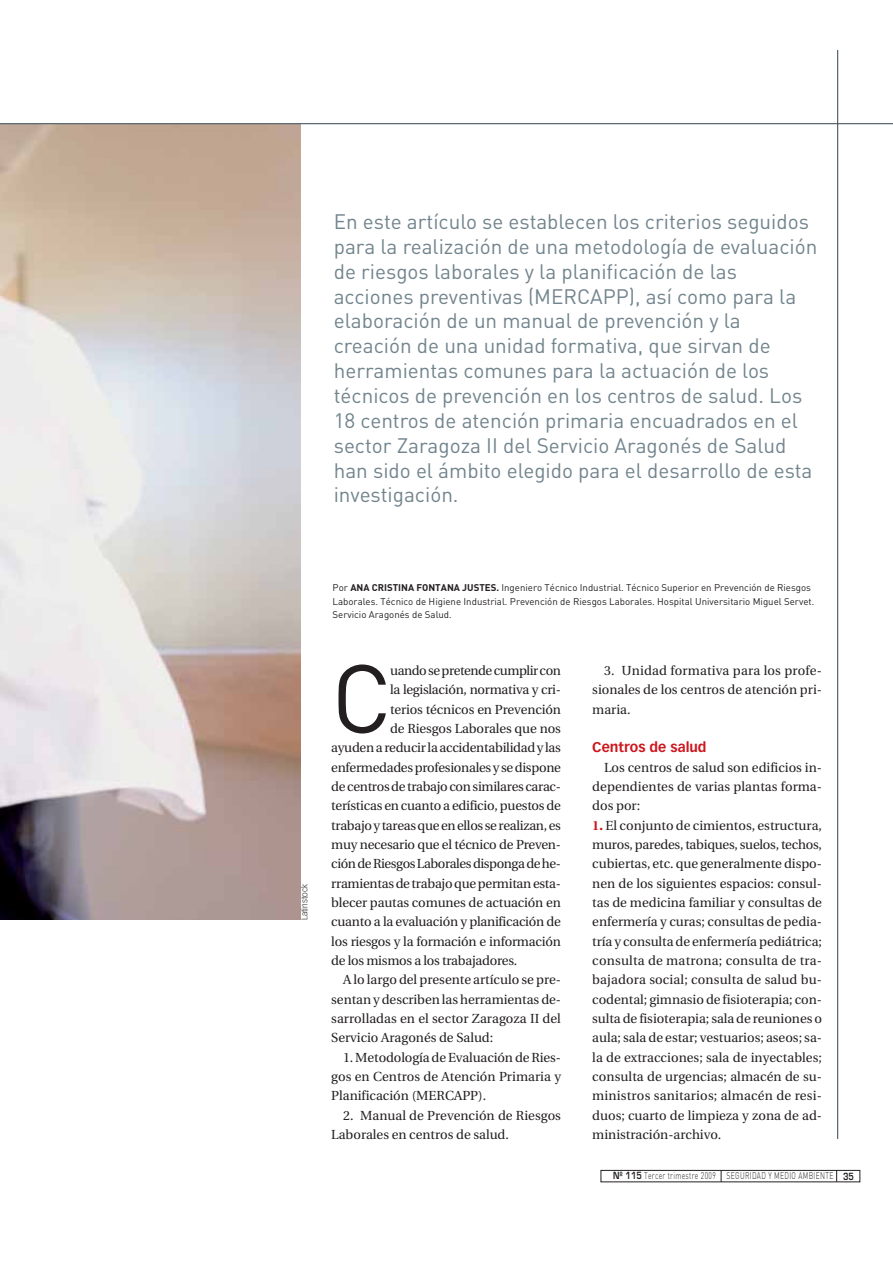
<style>
.page{position:relative;width:893px;height:1263px;background:#fff}
.page>*{position:absolute;margin:0;border:0;box-sizing:border-box;transform-origin:0 0}
.t1{font:95.4px "DIN";color:#231f20}
.t2{font:20.7px/24.9px "DIN";color:#72848d}
.t3{font:700 13.8px "Vectora LT";color:#cd171e}
.t4{font:13.05px/19.4px "Utopia";letter-spacing:-.01em;color:#231f20;text-align:justify}
.t5{font:13.05px "Utopia";letter-spacing:-.03em;color:#231f20}
.t6{font:13.05px "Utopia";letter-spacing:-.035em;color:#231f20}
.t7{font:9.6px/13.8px "DIN";color:#231f20}
.t8{font:300 9.6px "DIN";letter-spacing:.05em;color:#231f20;scale:.7 1}
.t9{font:300 8.25px "Vectora LT";color:#231f20}
.s1{font-weight:700}
.s2{font-weight:700;color:#cd171e}
.s3{font-family:"Eurostile";font-weight:600}
</style>
<div class="page">
<div style="left:601px;top:1170px;width:259px;height:12px;border:1px solid #231f20"></div>
<svg style="left:721px;top:1170px;width:1px;height:12px"></svg>
<svg style="left:836px;top:1170px;width:1px;height:12px"></svg>
<img style="left:0;top:124px;width:300px;height:796px">
<hr style="left:0;top:123px;width:893px;height:1px;background:#455560">
<hr style="left:837px;top:50px;width:1px;height:1089px;background:#45555f">
<p class="t2" style="left:334px;top:211px;width:485px">En este artículo se establecen los criterios seguidos para la realización de una metodología de evaluación de riesgos laborales y la planificación de las acciones preventivas (MERCAPP), así como para la elaboración de un manual de prevención y la creación de una unidad formativa, que sirvan de herramientas comunes para la actuación de los técnicos de prevención en los centros de salud. Los 18 centros de atención primaria encuadrados en el sector Zaragoza II del Servicio Aragonés de Salud han sido el ámbito elegido para el desarrollo de esta investigación.</p>
<p class="t9" style="left:301px;top:920px;width:38px;rotate:-90deg">Latinstock</p>
<p class="t7" style="left:333px;top:581px;width:483px">Por <span class="s1">ANA CRISTINA FONTANA JUSTES.</span> Ingeniero Técnico Industrial. Técnico Superior en Prevención de Riesgos<br>Laborales. Técnico de Higiene Industrial. Prevención de Riesgos Laborales. Hospital Universitario Miguel Servet.<br>Servicio Aragonés de Salud.</p>
<h1 class="t1" style="left:331px;top:665px;width:62px">C</h1>
<p class="t6" style="left:390px;top:665px;width:172px">uando se pretende cumplir con</p>
<p class="t4" style="left:390px;top:681px;width:172px">la legislación, normativa y cri-</p>
<p class="t4" style="left:390px;top:701px;width:172px">terios técnicos en Prevención</p>
<p class="t4" style="left:390px;top:720px;width:172px">de Riesgos Laborales que nos</p>
<p class="t4" style="left:331px;top:739px;width:231px">ayuden a reducir la accidentabilidad y las</p>
<p class="t4" style="left:331px;top:759px;width:231px">enfermedades profesionales y se dispone</p>
<p class="t4" style="left:331px;top:778px;width:231px">de centros de trabajo con similares carac-</p>
<p class="t4" style="left:331px;top:797px;width:231px">terísticas en cuanto a edificio, puestos de</p>
<p class="t4" style="left:331px;top:817px;width:231px">trabajo y tareas que en ellos se realizan, es</p>
<p class="t4" style="left:331px;top:836px;width:231px">muy necesario que el técnico de Preven-</p>
<p class="t5" style="left:331px;top:859px;width:231px">ción de Riesgos Laborales disponga de he-</p>
<p class="t4" style="left:331px;top:875px;width:231px">rramientas de trabajo que permitan esta-</p>
<p class="t4" style="left:331px;top:894px;width:231px">blecer pautas comunes de actuación en</p>
<p class="t4" style="left:331px;top:913px;width:231px">cuanto a la evaluación y planificación de</p>
<p class="t4" style="left:331px;top:933px;width:231px">los riesgos y la formación e información</p>
<p class="t4" style="left:331px;top:952px;width:188px">de los mismos a los trabajadores.</p>
<p class="t4" style="left:343px;top:971px;width:219px">A lo largo del presente artículo se pre-</p>
<p class="t4" style="left:331px;top:991px;width:231px">sentan y describen las herramientas de-</p>
<p class="t4" style="left:331px;top:1010px;width:231px">sarrolladas en el sector Zaragoza II del</p>
<p class="t4" style="left:331px;top:1029px;width:163px">Servicio Aragonés de Salud:</p>
<p class="t4" style="left:331px;top:1049px;width:231px;text-indent:12px">1. Metodología de Evaluación de Ries&shy;gos en Centros de Atención Primaria y Planificación (MERCAPP).</p>
<p class="t4" style="left:331px;top:1107px;width:231px;text-indent:12px">2. Manual de Prevención de Riesgos<br>Laborales en centros de salud.</p>
<p class="t4" style="left:592px;top:662px;width:231px;text-indent:12px">3. Unidad formativa para los profe&shy;sionales de los centros de atención pri&shy;maria.</p>
<p class="t3" style="left:592px;top:742px;width:116px">Centros de salud</p>
<p class="t4" style="left:592px;top:759px;width:231px;text-indent:12px">Los centros de salud son edificios in&shy;dependientes de varias plantas forma&shy;dos por:</p>
<p class="t4" style="left:592px;top:817px;width:231px"><span class="s2">1.</span> El conjunto de cimientos, estructura, muros, paredes, tabiques, suelos, techos, cubiertas, etc. que generalmente dispo&shy;nen de los siguientes espacios: consul&shy;tas de medicina familiar y consultas de enfermería y curas; consultas de pedia&shy;tría y consulta de enfermería pediátrica; consulta de matrona; consulta de tra&shy;bajadora social; consulta de salud bu&shy;codental; gimnasio de fisioterapia; con&shy;sulta de fisioterapia; sala de reuniones o aula; sala de estar; vestuarios; aseos; sa&shy;la de extracciones; sala de inyectables; consulta de urgencias; almacén de su&shy;ministros sanitarios; almacén de resi&shy;duos; cuarto de limpieza y zona de ad&shy;ministración-archivo.</p>
<p class="t8" style="left:613px;top:1173px;width:346px"><span class="s3">Nº 115</span> Tercer trimestre 2009 SEGURIDAD Y MEDIO AMBIENTE <span class="s3">35</span></p>
</div>
